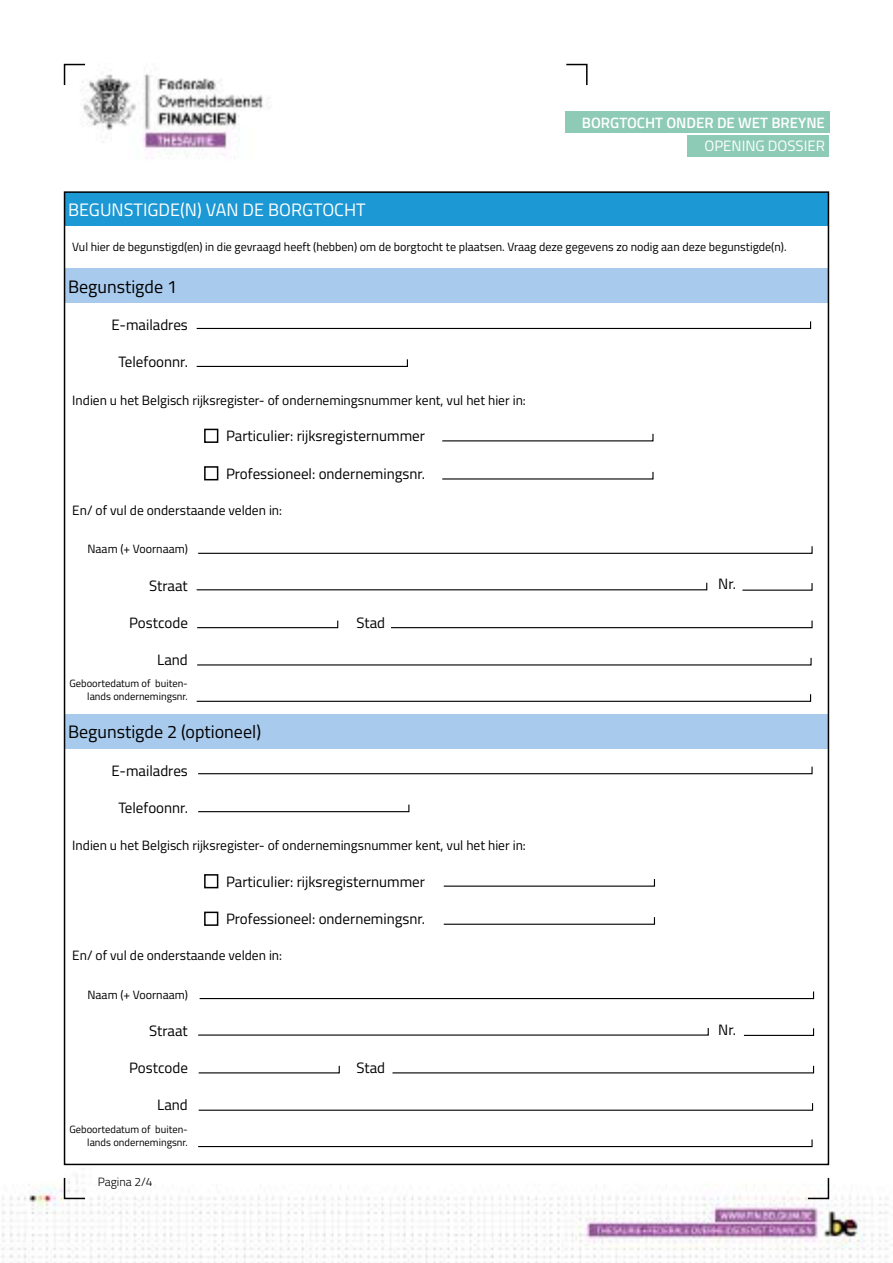
<style>
.page{position:relative;width:893px;height:1263px;background:#fff}
.page>*{position:absolute;margin:0;border:0;box-sizing:border-box;transform-origin:0 0}
.t1{font:18px "Titillium";color:#000}
.t2{font:18px "Titillium";color:#fff}
.t3{font:15px "Titillium";color:#000}
.t4{font:600 15px "Titillium";color:#fff}
.t5{font:15px "Titillium";color:#fff}
.t6{font:13.5px "Titillium";color:#000}
.t7{font:12px "Titillium";color:#000}
.t8{font:300 12px "Titillium";color:#000}
.t9{font:10.5px/12.6px "Titillium";color:#000;text-align:right}
</style>
<div class="page">
<img style="left:1px;top:74px;width:887px;height:1189px">
<svg style="left:63px;top:63px;width:24px;height:24px"></svg>
<svg style="left:565px;top:63px;width:23px;height:24px"></svg>
<svg style="left:63px;top:1176px;width:24px;height:24px"></svg>
<svg style="left:806px;top:1176px;width:24px;height:24px"></svg>
<div style="left:687px;top:135px;width:142px;height:21px;background:#8ecbb6"></div>
<div style="left:565px;top:112px;width:264px;height:21px;background:#8ecbb6"></div>
<div style="left:204px;top:466px;width:14px;height:14px;border:2px solid #000"></div>
<div style="left:204px;top:429px;width:14px;height:14px;border:2px solid #000"></div>
<div style="left:204px;top:912px;width:14px;height:14px;border:2px solid #000"></div>
<div style="left:204px;top:874px;width:14px;height:14px;border:2px solid #000"></div>
<div style="left:65px;top:269px;width:763px;height:34px;background:#a8caec"></div>
<div style="left:65px;top:714px;width:763px;height:34px;background:#a8caec"></div>
<div style="left:65px;top:192px;width:763px;height:33px;background:#1c98d5"></div>
<svg style="left:197px;top:545px;width:616px;height:9px"></svg>
<svg style="left:196px;top:358px;width:212px;height:10px"></svg>
<svg style="left:196px;top:320px;width:616px;height:10px"></svg>
<svg style="left:441px;top:433px;width:213px;height:9px"></svg>
<svg style="left:196px;top:657px;width:616px;height:9px"></svg>
<svg style="left:441px;top:471px;width:213px;height:9px"></svg>
<svg style="left:196px;top:619px;width:143px;height:10px"></svg>
<svg style="left:196px;top:693px;width:616px;height:9px"></svg>
<svg style="left:196px;top:582px;width:512px;height:9px"></svg>
<svg style="left:390px;top:619px;width:423px;height:10px"></svg>
<svg style="left:741px;top:582px;width:72px;height:9px"></svg>
<svg style="left:199px;top:990px;width:616px;height:10px"></svg>
<svg style="left:197px;top:803px;width:213px;height:10px"></svg>
<svg style="left:197px;top:765px;width:616px;height:10px"></svg>
<svg style="left:443px;top:878px;width:213px;height:9px"></svg>
<svg style="left:198px;top:1102px;width:616px;height:9px"></svg>
<svg style="left:443px;top:916px;width:213px;height:9px"></svg>
<svg style="left:198px;top:1065px;width:142px;height:9px"></svg>
<svg style="left:197px;top:1138px;width:616px;height:10px"></svg>
<svg style="left:197px;top:1027px;width:512px;height:9px"></svg>
<svg style="left:391px;top:1065px;width:424px;height:9px"></svg>
<svg style="left:743px;top:1027px;width:72px;height:9px"></svg>
<p class="t4" style="left:582px;top:111px;width:245px">BORGTOCHT ONDER DE WET BREYNE</p>
<p class="t2" style="left:68px;top:196px;width:299px">BEGUNSTIGDE(N) VAN DE BORGTOCHT</p>
<p class="t5" style="left:704px;top:135px;width:122px">OPENING DOSSIER</p>
<p class="t7" style="left:72px;top:238px;width:716px">Vul hier de begunstigd(en) in die gevraagd heeft (hebben) om de borgtocht te plaatsen. Vraag deze gegevens zo nodig aan deze begunstigde(n).</p>
<p class="t1" style="left:68px;top:273px;width:111px">Begunstigde 1</p>
<p class="t3" style="left:112px;top:314px;width:78px">E-mailadres</p>
<p class="t3" style="left:118px;top:351px;width:71px">Telefoonnr.</p>
<p class="t6" style="left:72px;top:390px;width:455px">Indien u het Belgisch rijksregister- of ondernemingsnummer kent, vul het hier in:</p>
<p class="t3" style="left:226px;top:425px;width:201px">Particulier: rijksregisternummer</p>
<p class="t3" style="left:226px;top:463px;width:201px">Professioneel: ondernemingsnr.</p>
<p class="t6" style="left:72px;top:500px;width:211px">En/ of vul de onderstaande velden in:</p>
<p class="t7" style="left:88px;top:540px;width:102px">Naam (+ Voornaam)</p>
<p class="t3" style="left:149px;top:574px;width:40px">Straat</p>
<p class="t3" style="left:129px;top:611px;width:60px">Postcode</p>
<p class="t3" style="left:157px;top:649px;width:32px">Land</p>
<p class="t9" style="left:69px;top:677px;width:120px">Geboortedatum of buiten&shy;lands ondernemingsnr.</p>
<p class="t1" style="left:68px;top:719px;width:195px">Begunstigde 2 (optioneel)</p>
<p class="t3" style="left:112px;top:759px;width:78px">E-mailadres</p>
<p class="t3" style="left:118px;top:796px;width:71px">Telefoonnr.</p>
<p class="t3" style="left:357px;top:612px;width:30px">Stad</p>
<p class="t6" style="left:72px;top:835px;width:455px">Indien u het Belgisch rijksregister- of ondernemingsnummer kent, vul het hier in:</p>
<p class="t3" style="left:226px;top:871px;width:201px">Particulier: rijksregisternummer</p>
<p class="t3" style="left:226px;top:908px;width:201px">Professioneel: ondernemingsnr.</p>
<p class="t6" style="left:72px;top:946px;width:211px">En/ of vul de onderstaande velden in:</p>
<p class="t7" style="left:88px;top:986px;width:102px">Naam (+ Voornaam)</p>
<p class="t3" style="left:149px;top:1020px;width:40px">Straat</p>
<p class="t3" style="left:129px;top:1057px;width:60px">Postcode</p>
<p class="t3" style="left:157px;top:1094px;width:32px">Land</p>
<p class="t9" style="left:69px;top:1122px;width:120px">Geboortedatum of buiten&shy;lands ondernemingsnr.</p>
<p class="t8" style="left:98px;top:1173px;width:56px">Pagina 2/4</p>
<p class="t3" style="left:357px;top:1057px;width:30px">Stad</p>
<p class="t3" style="left:718px;top:573px;width:19px">Nr.</p>
<p class="t3" style="left:718px;top:1018px;width:19px">Nr.</p>
</div>
